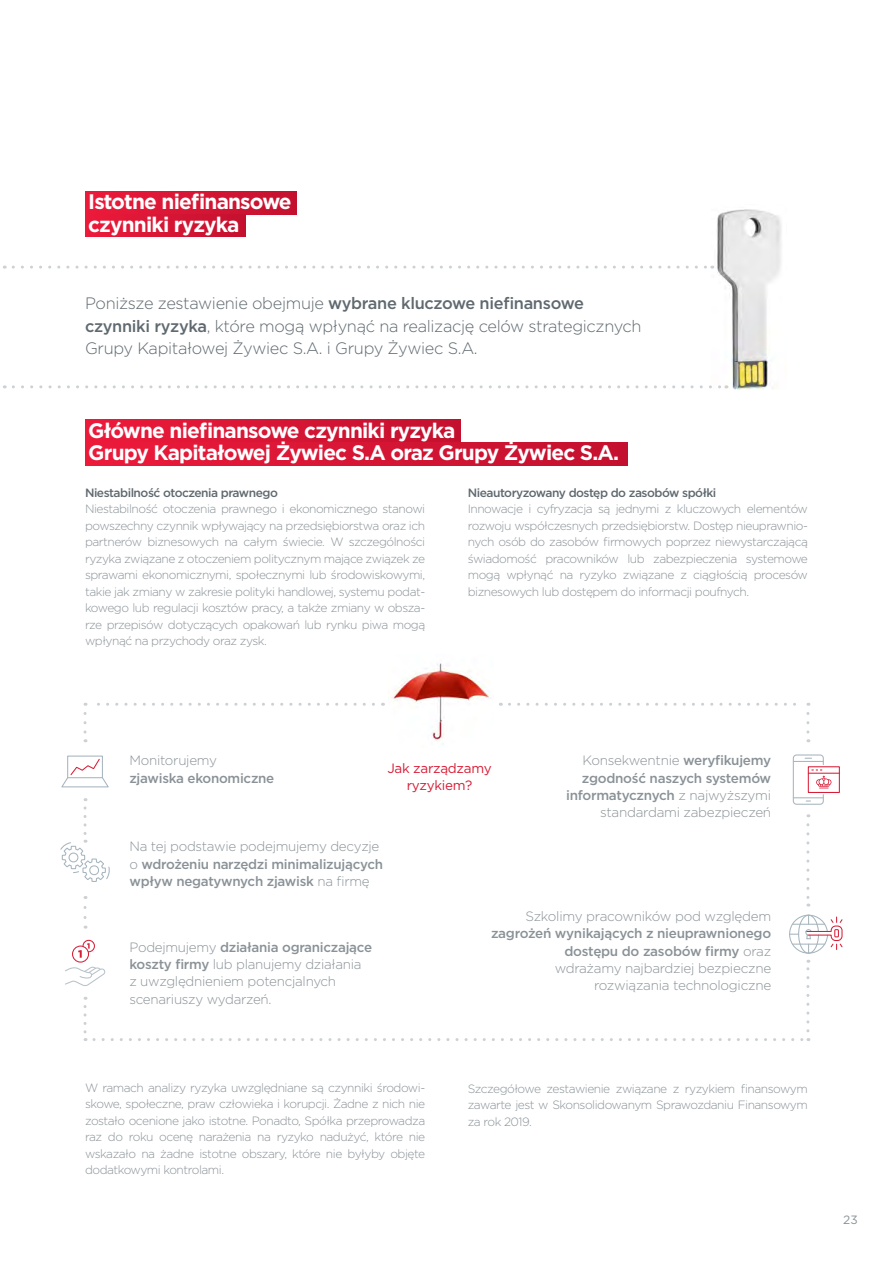
<style>
.page{position:relative;width:893px;height:1263px;background:#fff}
.page>*{position:absolute;margin:0;border:0;box-sizing:border-box;transform-origin:0 0}
.t1{font:700 21px/22.4px "Gotham";letter-spacing:-.04em;color:#fff}
.t2{font:300 16.5px/22.5px "Gotham";letter-spacing:-.02em;color:#5f696f}
.t3{font:300 13.5px/17.2px "Gotham";letter-spacing:-.02em;color:#8a9297}
.t4{font:500 13.5px/17.2px "Gotham";letter-spacing:-.02em;color:#8a9297;text-align:right}
.t5{font:13.5px/17.2px "Gotham";letter-spacing:-.02em;color:#d81e37;text-align:center}
.t6{font:300 12px/16.5px "Gotham";letter-spacing:-.04em;color:#8a9297;text-align:justify}
.t7{font:500 12px "Gotham";letter-spacing:-.04em;color:#5f696f}
.t8{font:12px "Gotham";color:#8a9297}
.s1{font-weight:500}
.s2{font-weight:300}
</style>
<div class="page">
<img style="left:392px;top:663px;width:99px;height:78px">
<img style="left:712px;top:209px;width:70px;height:181px">
<svg style="left:13px;top:266px;width:700px;height:3px"></svg>
<svg style="left:13px;top:385px;width:714px;height:3px"></svg>
<div style="left:85px;top:191px;width:212px;height:23px;background:linear-gradient(to right,#ec1a3a,#c3112f)"></div>
<div style="left:85px;top:214px;width:161px;height:23px;background:linear-gradient(to right,#ed1a3a,#c3112f)"></div>
<div style="left:85px;top:420px;width:376px;height:22px;background:linear-gradient(to right,#ed1a3a,#c3112f)"></div>
<div style="left:85px;top:442px;width:542px;height:23px;background:linear-gradient(to right,#ed1a3a,#c3112f)"></div>
<svg style="left:85px;top:703px;width:288px;height:3px"></svg>
<svg style="left:84px;top:713px;width:3px;height:29px"></svg>
<svg style="left:509px;top:703px;width:300px;height:3px"></svg>
<svg style="left:806px;top:713px;width:3px;height:29px"></svg>
<div style="left:793px;top:754px;width:31px;height:51px;border:1px solid #a6b5be;border-radius:3px"></div>
<hr style="left:793px;top:761px;width:30px;height:1px;background:#a6b5be">
<hr style="left:793px;top:797px;width:30px;height:1px;background:#a6b5be">
<div style="left:808px;top:766px;width:32px;height:27px;border:1px solid #d81e37"></div>
<hr style="left:808px;top:773px;width:31px;height:1px;background:#d81e37">
<svg style="left:816px;top:776px;width:15px;height:12px"></svg>
<svg style="left:789px;top:914px;width:54px;height:40px"></svg>
<svg style="left:61px;top:755px;width:48px;height:33px"></svg>
<div style="left:83px;top:940px;width:12px;height:12px;border:1px solid #d81e37;border-radius:50%"></div>
<svg style="left:73px;top:946px;width:16px;height:16px"></svg>
<div style="left:72px;top:945px;width:17px;height:17px;border:1px solid #d81e37;border-radius:50%"></div>
<svg style="left:78px;top:943px;width:12px;height:15px"></svg>
<svg style="left:65px;top:967px;width:41px;height:19px"></svg>
<svg style="left:84px;top:1006px;width:3px;height:35px"></svg>
<svg style="left:94px;top:1038px;width:715px;height:3px"></svg>
<svg style="left:806px;top:960px;width:3px;height:71px"></svg>
<svg style="left:806px;top:825px;width:3px;height:81px"></svg>
<svg style="left:60px;top:808px;width:50px;height:74px"></svg>
<svg style="left:84px;top:907px;width:3px;height:22px"></svg>
<h1 class="t1" style="left:88px;top:190px;width:205px">Istotne niefinansowe czynniki ryzyka</h1>
<h2 class="t2" style="left:85px;top:291px;width:558px">Poniższe zestawienie obejmuje <span class="s1">wybrane kluczowe niefinansowe czynniki ryzyka</span>, które mogą wpłynąć na realizację celów strategicznych<br>Grupy Kapitałowej Żywiec S.A. i Grupy Żywiec S.A.</h2>
<h1 class="t1" style="left:88px;top:419px;width:532px">Główne niefinansowe czynniki ryzyka<br>Grupy Kapitałowej Żywiec S.A oraz Grupy Żywiec S.A.</h1>
<p class="t7" style="left:85px;top:485px;width:194px">Niestabilność otoczenia prawnego</p>
<p class="t6" style="left:85px;top:501px;width:342px">Niestabilność otoczenia prawnego i ekonomicznego stanowi powszechny czynnik wpływający na przedsiębiorstwa oraz ich partnerów biznesowych na całym świecie. W szczególności ryzyka związane z otoczeniem politycznym mające związek ze sprawami ekonomicznymi, społecznymi lub środowiskowymi, takie jak zmiany w zakresie polityki handlowej, systemu podat&shy;kowego lub regulacji kosztów pracy, a także zmiany w obsza&shy;rze przepisów dotyczących opakowań lub rynku piwa mogą wpłynąć na przychody oraz zysk.</p>
<p class="t7" style="left:468px;top:485px;width:250px">Nieautoryzowany dostęp do zasobów spółki</p>
<p class="t6" style="left:468px;top:501px;width:342px">Innowacje i cyfryzacja są jednymi z kluczowych elementów rozwoju współczesnych przedsiębiorstw. Dostęp nieuprawnio&shy;nych osób do zasobów firmowych poprzez niewystarczającą świadomość pracowników lub zabezpieczenia systemowe mogą wpłynąć na ryzyko związane z ciągłością procesów biznesowych lub dostępem do informacji poufnych.</p>
<p class="t3" style="left:129px;top:752px;width:89px">Monitorujemy</p>
<p class="t4" style="left:129px;top:769px;width:146px">zjawiska ekonomiczne</p>
<p class="t5" style="left:387px;top:759px;width:106px">Jak zarządzamy ryzykiem?</p>
<p class="t4" style="left:129px;top:838px;width:255px;text-align:left"><span class="s2">Na tej podstawie podejmujemy decyzje o</span> wdrożeniu narzędzi minimalizujących wpływ negatywnych zjawisk <span class="s2">na firmę</span></p>
<p class="t4" style="left:566px;top:752px;width:207px"><span class="s2">Konsekwentnie</span> weryfikujemy zgodność naszych systemów informatycznych <span class="s2">z najwyższymi standardami zabezpieczeń</span></p>
<p class="t3" style="left:129px;top:938px;width:244px">Podejmujemy <span class="s1">działania ograniczające koszty firmy</span> lub planujemy działania z uwzględnieniem potencjalnych scenariuszy wydarzeń.</p>
<p class="t3" style="left:525px;top:907px;width:247px">Szkolimy pracowników pod względem</p>
<p class="t3" style="left:491px;top:924px;width:282px;text-align:right"><span class="s1">zagrożeń wynikających z nieuprawnionego dostępu do zasobów firmy</span> oraz<br>wdrażamy najbardziej bezpieczne rozwiązania technologiczne</p>
<p class="t6" style="left:85px;top:1079px;width:342px">W ramach analizy ryzyka uwzględniane są czynniki środowi&shy;skowe, społeczne, praw człowieka i korupcji. Żadne z nich nie zostało ocenione jako istotne. Ponadto, Spółka przeprowadza raz do roku ocenę narażenia na ryzyko nadużyć, które nie wskazało na żadne istotne obszary, które nie byłyby objęte dodatkowymi kontrolami.</p>
<p class="t6" style="left:468px;top:1080px;width:342px">Szczegółowe zestawienie związane z ryzykiem finansowym zawarte jest w Skonsolidowanym Sprawozdaniu Finansowym za rok 2019.</p>
<p class="t8" style="left:843px;top:1212px;width:16px">23</p>
</div>
